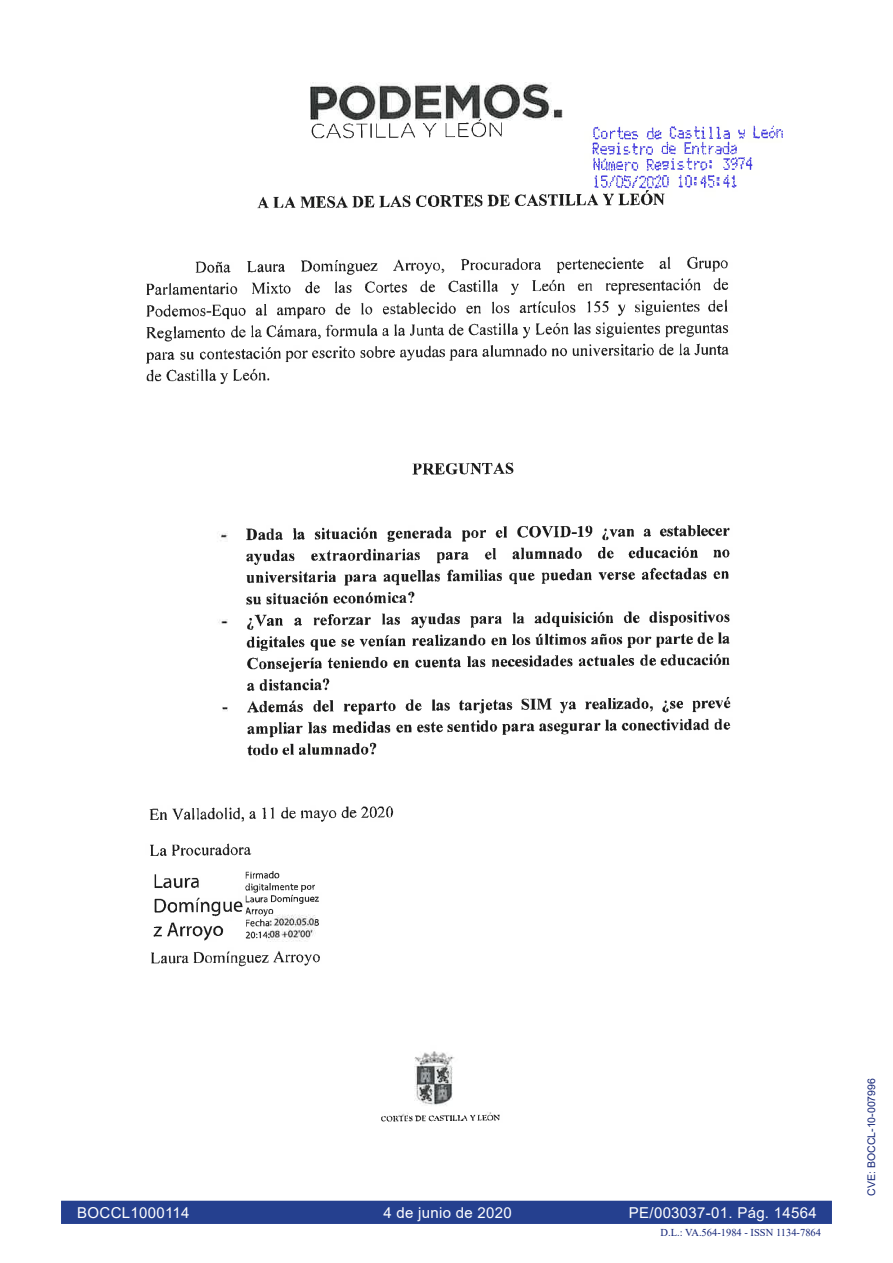
<style>
.page{position:relative;width:893px;height:1263px;background:#fff}
.page>*{position:absolute;margin:0;border:0;box-sizing:border-box;transform-origin:0 0}
.E_CVE{font:15px "Arial";letter-spacing:.02em;color:#fff}
.t1{font:10.5px "Times New Roman";color:#132477}
.t2{font:10.5px "Arial";color:#132477}
</style>
<div class="page">
<div style="left:60px;top:1200px;width:773px;height:25px;background:#25408f"></div>
<div style="left:60px;top:1199px;width:773px;height:26px;border:2px solid #fff"></div>
<img style="left:146px;top:83px;width:585px;height:1038px">
<img style="left:592px;top:126px;width:191px;height:63px">
<p class="E_CVE" style="left:77px;top:1202px;width:114px">BOCCL1000114</p>
<p class="E_CVE" style="left:383px;top:1202px;width:130px">4 de junio de 2020</p>
<p class="E_CVE" style="left:629px;top:1202px;width:189px">PE/003037-01. Pág. 14564</p>
<p class="t1" style="left:661px;top:1225px;width:162px">D.L.: VA.564-1984 - ISSN 1134-7864</p>
<p class="t2" style="left:864px;top:1195px;width:119px;rotate:-90deg">CVE: BOCCL-10-007996</p>
</div>
